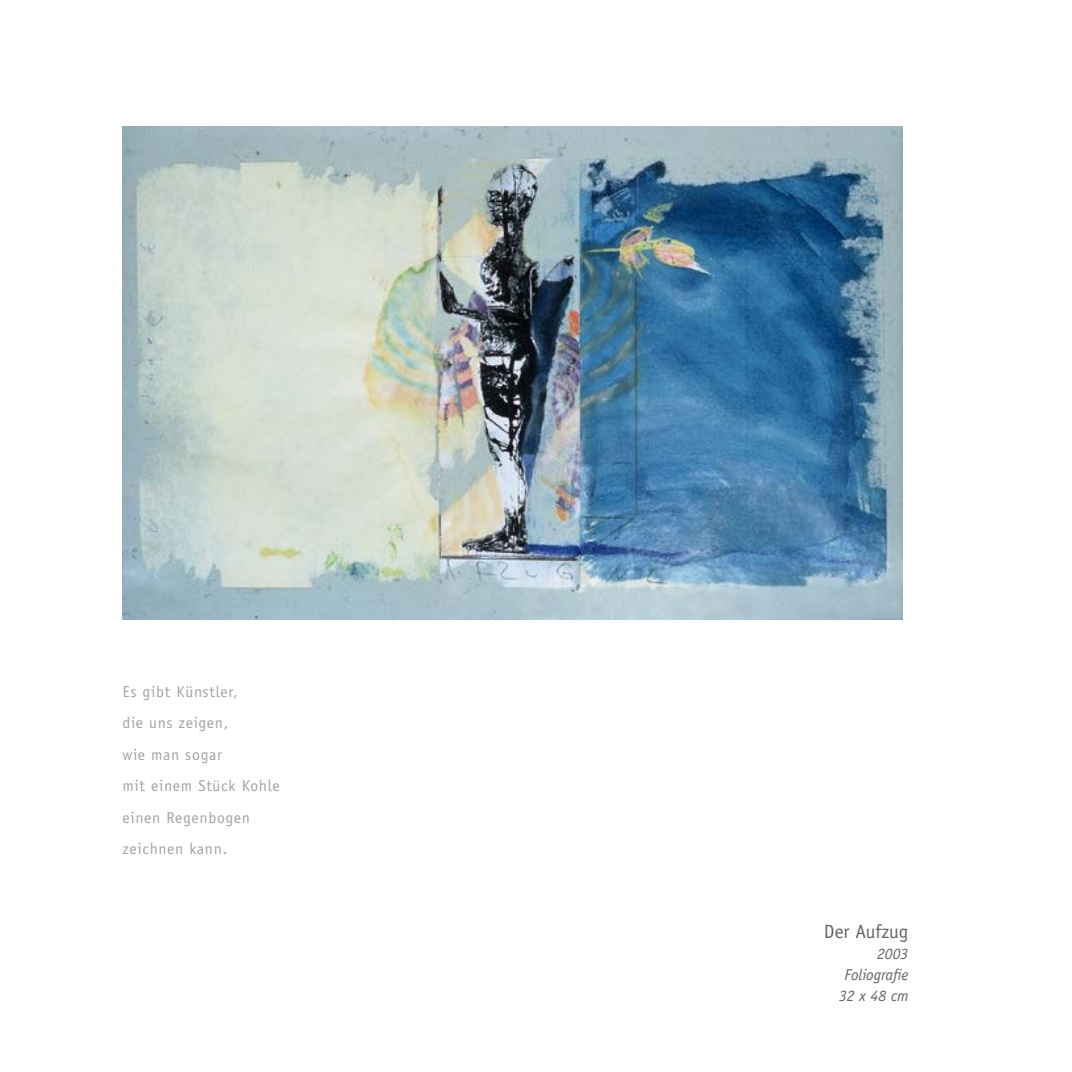
<style>
.page{position:relative;width:1072px;height:1072px;background:#fff}
.page>*{position:absolute;margin:0;border:0;box-sizing:border-box;transform-origin:0 0}
.t1{font:19.25px "Officina Sans LT";color:#666665}
.t2{font:15.75px/31.5px "Officina Sans LT";letter-spacing:.045em;color:#a3a4a6}
.t3{font:italic 15.75px/21px "Officina Sans LT";color:#666665;text-align:right}
</style>
<div class="page">
<img style="left:122px;top:127px;width:780px;height:492px">
<p class="t2" style="left:122px;top:675px;width:159px">Es gibt Künstler,<br>die uns zeigen,<br>wie man sogar<br>mit einem Stück Kohle einen Regenbogen zeichnen kann.</p>
<p class="t1" style="left:824px;top:920px;width:86px">Der Aufzug</p>
<p class="t3" style="left:839px;top:943px;width:71px">2003<br>Foliografie<br>32 x 48 cm</p>
</div>
